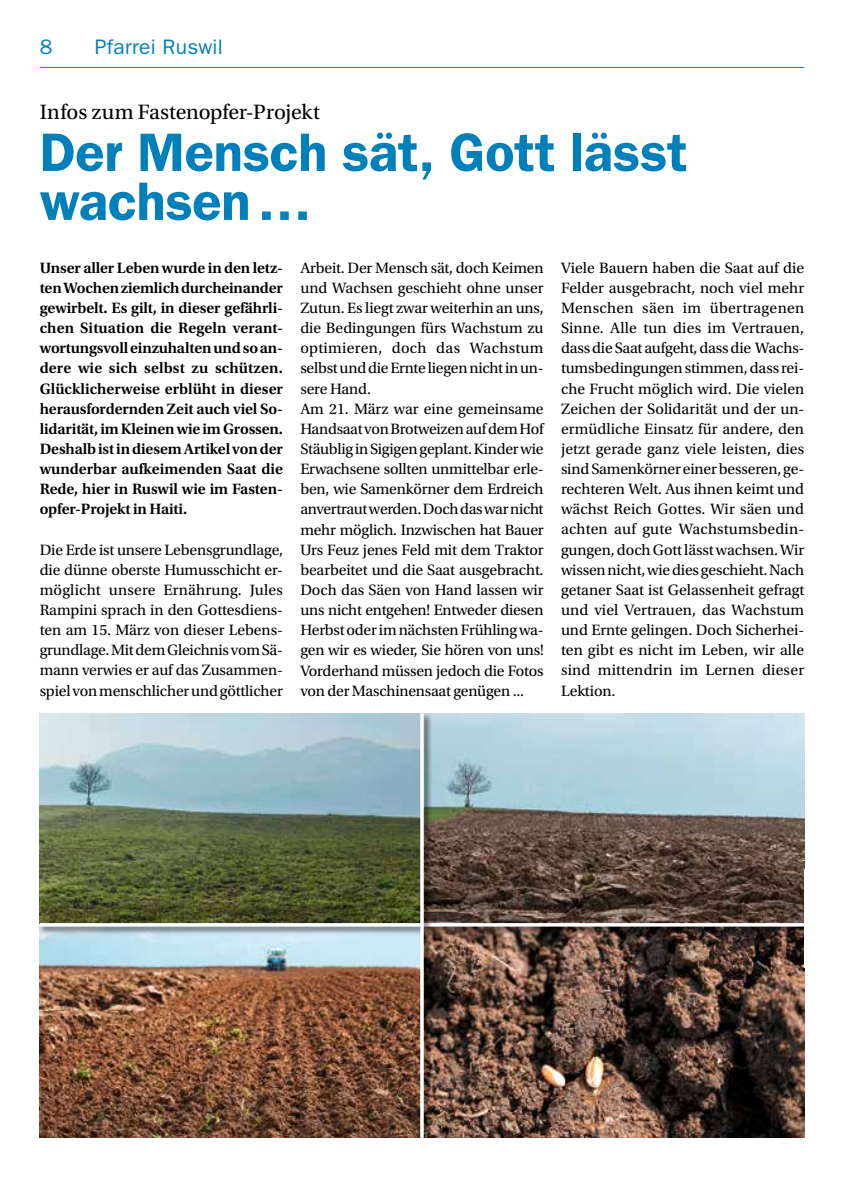
<style>
.page{position:relative;width:844px;height:1191px;background:#fff}
.page>*{position:absolute;margin:0;border:0;box-sizing:border-box;transform-origin:0 0}
.t1{font:600 54.25px/49px "ITC Franklin Gothic Std";letter-spacing:-.005em;color:#0080ba}
.t2{font:21.88px "Utopia Std";letter-spacing:-.005em;color:#000}
.t3{font:21px "ITC Franklin Gothic Std";letter-spacing:.01em;color:#0080ba}
.t4{font:15.75px/20.1px "Utopia Std";letter-spacing:-.015em;color:#000;text-align:justify}
.t5{font:600 15.75px/20.1px "Utopia Std";letter-spacing:-.01em;color:#000;text-align:justify}
</style>
<div class="page">
<hr style="left:40px;top:67px;width:764px;height:1px;background:#0080ba">
<img style="left:40px;top:713px;width:764px;height:424px">
<div style="left:38px;top:921px;width:775px;height:14px;background:#000;opacity:.75"></div>
<hr style="left:40px;top:923px;width:764px;height:3px;background:#fff">
<div style="left:804px;top:869px;width:26px;height:98px;background:#fff"></div>
<div style="left:418px;top:711px;width:14px;height:435px;background:#000;opacity:.75"></div>
<hr style="left:420px;top:713px;width:3px;height:424px;background:#fff">
<div style="left:367px;top:1137px;width:98px;height:27px;background:#fff"></div>
<h3 class="t3" style="left:40px;top:35px;width:14px">8</h3>
<h3 class="t3" style="left:95px;top:35px;width:129px">Pfarrei Ruswil</h3>
<h2 class="t2" style="left:40px;top:100px;width:281px">Infos zum Fastenopfer-Projekt</h2>
<h1 class="t1" style="left:40px;top:128px;width:649px">Der Mensch sät, Gott lässt wachsen…</h1>
<p class="t5" style="left:40px;top:258px;width:245px">Unser aller Leben wurde in den letz&shy;ten Wochen ziemlich durcheinander gewirbelt. Es gilt, in dieser gefährli&shy;chen Situation die Regeln verant&shy;wortungsvoll einzuhalten und so an&shy;dere wie sich selbst zu schützen.<br>Glücklicherweise erblüht in dieser herausfordernden Zeit auch viel So&shy;lidarität, im Kleinen wie im Grossen.<br>Deshalb ist in diesem Artikel von der wunderbar aufkeimenden Saat die Rede, hier in Ruswil wie im Fasten&shy;opfer-Projekt in Haiti.</p>
<p class="t4" style="left:40px;top:540px;width:245px">Die Erde ist unsere Lebensgrundlage, die dünne oberste Humusschicht er&shy;möglicht unsere Ernährung. Jules Rampini sprach in den Gottesdiens&shy;ten am 15. März von dieser Lebens&shy;grundlage. Mit dem Gleichnis vom Sä&shy;mann verwies er auf das Zusammen&shy;spiel von menschlicher und göttlicher</p>
<p class="t4" style="left:300px;top:258px;width:245px;text-align:left">Arbeit. Der Mensch sät, doch Keimen und Wachsen geschieht ohne unser Zutun. Es liegt zwar weiterhin an uns, die Bedingungen fürs Wachstum zu optimieren, doch das Wachstum selbst und die Ernte liegen nicht in un&shy;sere Hand.<br>Am 21. März war eine gemeinsame Handsaat von Brotweizen auf dem Hof Stäublig in Sigigen geplant. Kinder wie Erwachsene sollten unmittelbar erle&shy;ben, wie Samenkörner dem Erdreich anvertraut werden. Doch das war nicht mehr möglich. Inzwischen hat Bauer Urs Feuz jenes Feld mit dem Traktor bearbeitet und die Saat ausgebracht.<br>Doch das Säen von Hand lassen wir uns nicht entgehen! Entweder diesen Herbst oder im nächsten Frühling wa&shy;gen wir es wieder, Sie hören von uns!<br>Vorderhand müssen jedoch die Fotos von der Maschinensaat genügen ...</p>
<p class="t4" style="left:561px;top:258px;width:245px">Viele Bauern haben die Saat auf die Felder ausgebracht, noch viel mehr Menschen säen im übertragenen Sinne. Alle tun dies im Vertrauen, dass die Saat aufgeht, dass die Wachs&shy;tumsbedingungen stimmen, dass rei&shy;che Frucht möglich wird. Die vielen Zeichen der Solidarität und der un&shy;ermüdliche Einsatz für andere, den jetzt gerade ganz viele leisten, dies sind Samenkörner einer besseren, ge&shy;rechteren Welt. Aus ihnen keimt und wächst Reich Gottes. Wir säen und achten auf gute Wachstumsbedin&shy;gungen, doch Gott lässt wachsen. Wir wissen nicht, wie dies geschieht. Nach getaner Saat ist Gelassenheit gefragt und viel Vertrauen, das Wachstum und Ernte gelingen. Doch Sicherhei&shy;ten gibt es nicht im Leben, wir alle sind mittendrin im Lernen dieser Lektion.</p>
</div>
